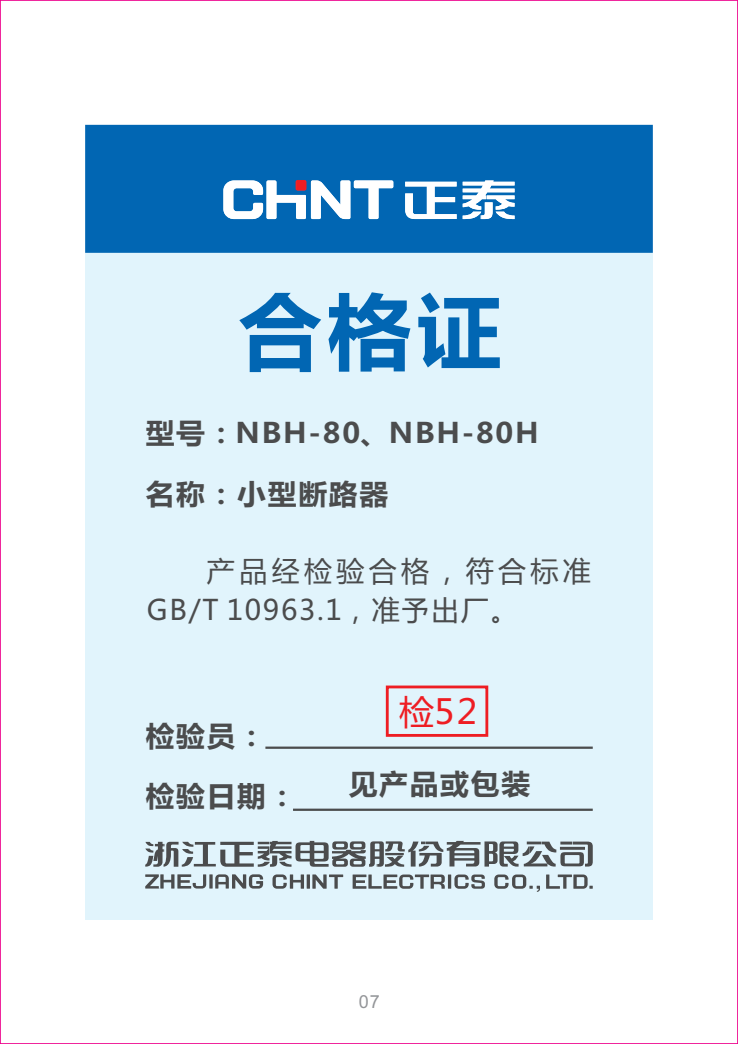
<style>
.page{position:relative;width:738px;height:1044px;background:#fff}
.page>*{position:absolute;margin:0;border:0;box-sizing:border-box;transform-origin:0 0}
.t1{font:700 82px "Microsoft Ya Hei";color:#0166b3}
.t2{font:34px "Microsoft Ya Hei";color:#ee1d23}
.t3{font:700 28px/60.4px "Microsoft Ya Hei";letter-spacing:.06em;color:#4b4c4d}
.t4{font:28px/38.8px "Microsoft Ya Hei";letter-spacing:.155em;color:#4b4c4d}
.t5{font:18px "Arial";color:#939598}
</style>
<div class="page">
<div style="left:85px;top:253px;width:567px;height:665px;background:#e1f4fc"></div>
<div style="left:85px;top:125px;width:567px;height:128px;background:#0166b3"></div>
<svg style="left:405px;top:180px;width:109px;height:39px"></svg>
<svg style="left:223px;top:180px;width:170px;height:39px"></svg>
<div style="left:295px;top:180px;width:11px;height:10px;border:1px solid #ee1d23;border-radius:2px"></div>
<div style="left:296px;top:180px;width:10px;height:10px;background:#ee1d23;border-radius:2px"></div>
<hr style="left:265px;top:746px;width:327px;height:2px;background:#4b4c4d">
<hr style="left:293px;top:808px;width:299px;height:2px;background:#4b4c4d">
<svg style="left:145px;top:874px;width:118px;height:14px"></svg>
<svg style="left:272px;top:874px;width:71px;height:14px"></svg>
<svg style="left:352px;top:874px;width:132px;height:14px"></svg>
<svg style="left:494px;top:874px;width:45px;height:17px"></svg>
<svg style="left:546px;top:874px;width:46px;height:14px"></svg>
<svg style="left:145px;top:840px;width:447px;height:26px"></svg>
<div style="left:385px;top:685px;width:103px;height:51px;border:3px solid #ee1d23"></div>
<h1 class="t1" style="left:238px;top:294px;width:264px">合格证</h1>
<p class="t3" style="left:146px;top:405px;width:394px">型号：NBH-80、NBH-80H名称：小型断路器</p>
<p class="t4" style="left:147px;top:554px;width:445px;text-indent:60px">产品经检验合格，符合标准<br>GB/T 10963.1，准予出厂。</p>
<p class="t3" style="left:146px;top:707px;width:152px">检验员：检验日期：</p>
<p class="t2" style="left:399px;top:696px;width:80px">检52</p>
<p class="t3" style="left:348px;top:755px;width:183px">见产品或包装</p>
<p class="t5" style="left:358px;top:994px;width:23px">07</p>
</div>
